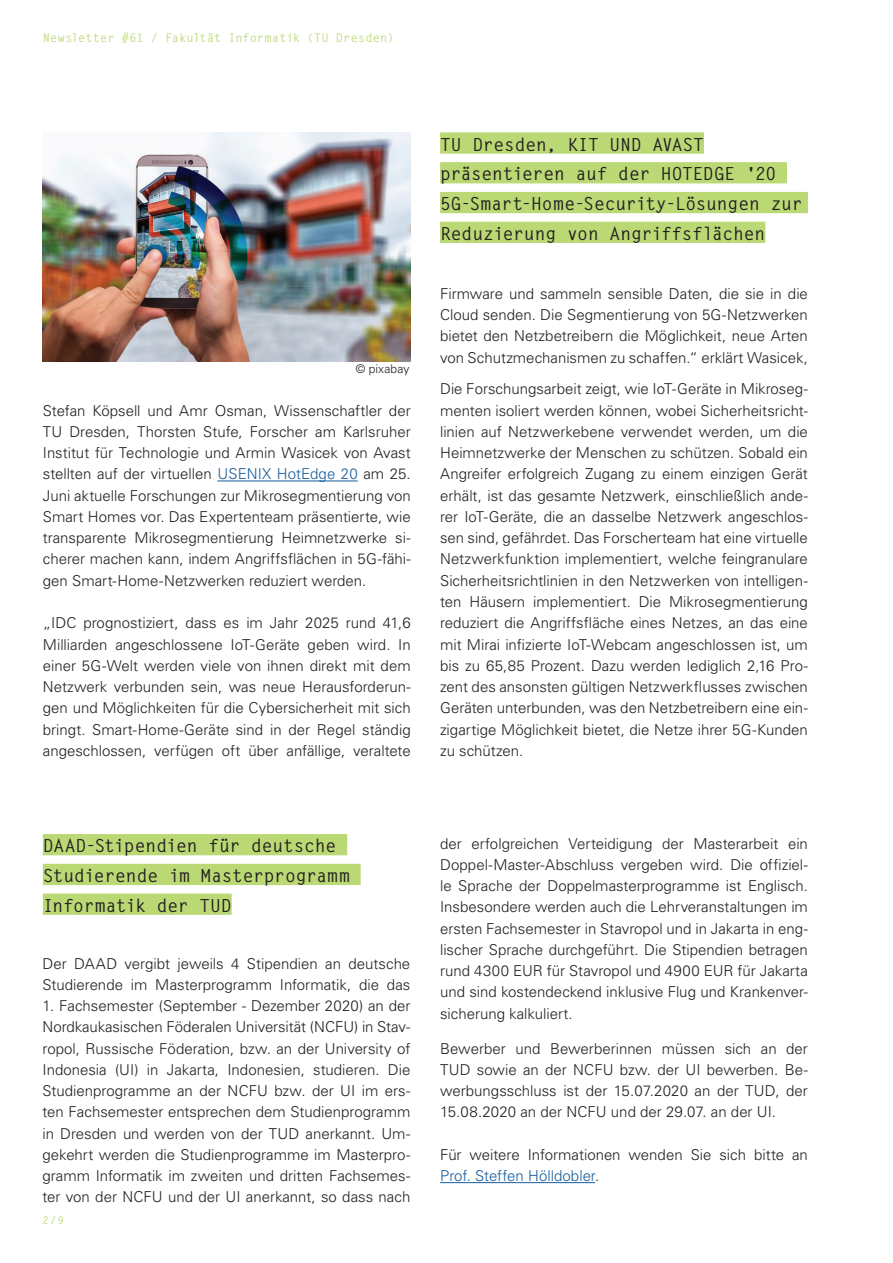
<style>
.page{position:relative;width:893px;height:1263px;background:#fff}
.page>*{position:absolute;margin:0;border:0;box-sizing:border-box;transform-origin:0 0}
.t1{font:700 18px/29.7px "Letter Gothic Std";letter-spacing:-.01em;color:#231f20}
.t2{font:300 15px/21.3px "Univers LT Std";color:#231f20;text-align:justify}
.t3{font:700 12px "Letter Gothic Std";letter-spacing:.005em;color:#c1db82}
.t4{font:300 12px "Univers LT Std";letter-spacing:.01em;color:#231f20}
.t5{font:700 10.5px "Letter Gothic Std";color:#bad874}
.s1{color:#175d9e}
</style>
<div class="page">
<hr style="left:217px;top:481px;width:141px;height:1px;background:#175d9e">
<div style="left:440px;top:132px;width:264px;height:22px;background:#bad874"></div>
<div style="left:440px;top:162px;width:347px;height:21px;background:#bad874"></div>
<div style="left:440px;top:192px;width:368px;height:21px;background:#bad874"></div>
<div style="left:440px;top:222px;width:325px;height:21px;background:#bad874"></div>
<img style="left:43px;top:132px;width:367px;height:229px">
<div style="left:43px;top:834px;width:304px;height:21px;background:#bad874"></div>
<div style="left:43px;top:864px;width:318px;height:21px;background:#bad874"></div>
<div style="left:43px;top:893px;width:189px;height:22px;background:#bad874"></div>
<hr style="left:440px;top:1182px;width:155px;height:1px;background:#175d9e">
<p class="t3" style="left:43px;top:31px;width:353px">Newsletter #61 / Fakultät Informatik (TU Dresden)</p>
<p class="t4" style="left:356px;top:362px;width:55px">© pixabay</p>
<p class="t2" style="left:43px;top:400px;width:369px">Stefan Köpsell und Amr Osman, Wissenschaftler der TU Dresden, Thorsten Stufe, Forscher am Karlsruher Institut für Technologie und Armin Wasicek von Avast stellten auf der virtuellen <span class="s1">USENIX HotEdge 20</span> am 25.<br>Juni aktuelle Forschungen zur Mikrosegmentierung von Smart Homes vor. Das Expertenteam präsentierte, wie transparente Mikrosegmentierung Heimnetzwerke si&shy;cherer machen kann, indem Angriffsflächen in 5G-fähi&shy;gen Smart-Home-Netzwerken reduziert werden.</p>
<p class="t2" style="left:43px;top:612px;width:369px">„IDC prognostiziert, dass es im Jahr 2025 rund 41,6<br>Milliarden angeschlossene IoT-Geräte geben wird. In einer 5G-Welt werden viele von ihnen direkt mit dem Netzwerk verbunden sein, was neue Herausforderun&shy;gen und Möglichkeiten für die Cybersicherheit mit sich bringt. Smart-Home-Geräte sind in der Regel ständig angeschlossen, verfügen oft über anfällige, veraltete</p>
<p class="t1" style="left:440px;top:129px;width:364px">TU Dresden, KIT UND AVAST präsentieren auf der HOTEDGE '20<br>5G-Smart-Home-Security-Lösungen zur Reduzierung von Angriffsflächen</p>
<p class="t2" style="left:440px;top:283px;width:369px">Firmware und sammeln sensible Daten, die sie in die Cloud senden. Die Segmentierung von 5G-Netzwerken bietet den Netzbetreibern die Möglichkeit, neue Arten von Schutzmechanismen zu schaffen.“ erklärt Wasicek,</p>
<p class="t2" style="left:440px;top:378px;width:369px">Die Forschungsarbeit zeigt, wie IoT-Geräte in Mikroseg&shy;menten isoliert werden können, wobei Sicherheitsricht&shy;linien auf Netzwerkebene verwendet werden, um die Heimnetzwerke der Menschen zu schützen. Sobald ein Angreifer erfolgreich Zugang zu einem einzigen Gerät erhält, ist das gesamte Netzwerk, einschließlich ande&shy;rer IoT-Geräte, die an dasselbe Netzwerk angeschlos&shy;sen sind, gefährdet. Das Forscherteam hat eine virtuelle Netzwerkfunktion implementiert, welche feingranulare Sicherheitsrichtlinien in den Netzwerken von intelligen&shy;ten Häusern implementiert. Die Mikrosegmentierung reduziert die Angriffsfläche eines Netzes, an das eine mit Mirai infizierte IoT-Webcam angeschlossen ist, um bis zu 65,85 Prozent. Dazu werden lediglich 2,16 Pro&shy;zent des ansonsten gültigen Netzwerkflusses zwischen Geräten unterbunden, was den Netzbetreibern eine ein&shy;zigartige Möglichkeit bietet, die Netze ihrer 5G-Kunden zu schützen.</p>
<p class="t1" style="left:43px;top:831px;width:308px">DAAD-Stipendien für deutsche<br>Studierende im Masterprogramm<br>Informatik der TUD</p>
<p class="t2" style="left:43px;top:952px;width:369px">Der DAAD vergibt jeweils 4 Stipendien an deutsche<br>Studierende im Masterprogramm Informatik, die das</p>
<p class="t2" style="left:43px;top:995px;width:369px">1. Fachsemester (September - Dezember 2020) an der Nordkaukasischen Föderalen Universität (NCFU) in Stav&shy;ropol, Russische Föderation, bzw. an der University of Indonesia (UI) in Jakarta, Indonesien, studieren. Die Studienprogramme an der NCFU bzw. der UI im ers&shy;ten Fachsemester entsprechen dem Studienprogramm in Dresden und werden von der TUD anerkannt. Um&shy;gekehrt werden die Studienprogramme im Masterpro&shy;gramm Informatik im zweiten und dritten Fachsemes&shy;ter von der NCFU und der UI anerkannt, so dass nach</p>
<p class="t5" style="left:43px;top:1213px;width:23px">2/9</p>
<p class="t2" style="left:440px;top:833px;width:369px">der erfolgreichen Verteidigung der Masterarbeit ein Doppel-Master-Abschluss vergeben wird. Die offiziel&shy;le Sprache der Doppelmasterprogramme ist Englisch.<br>Insbesondere werden auch die Lehrveranstaltungen im ersten Fachsemester in Stavropol und in Jakarta in eng&shy;lischer Sprache durchgeführt. Die Stipendien betragen rund 4300 EUR für Stavropol und 4900 EUR für Jakarta und sind kostendeckend inklusive Flug und Krankenver&shy;sicherung kalkuliert.</p>
<p class="t2" style="left:440px;top:1037px;width:369px">Bewerber und Bewerberinnen müssen sich an der TUD sowie an der NCFU bzw. der UI bewerben. Be&shy;werbungsschluss ist der 15.07.2020 an der TUD, der 15.08.2020 an der NCFU und der 29.07. an der UI.</p>
<p class="t2" style="left:440px;top:1144px;width:369px">Für weitere Informationen wenden Sie sich bitte an<br><span class="s1">Prof. Steffen Hölldobler</span>.</p>
</div>
